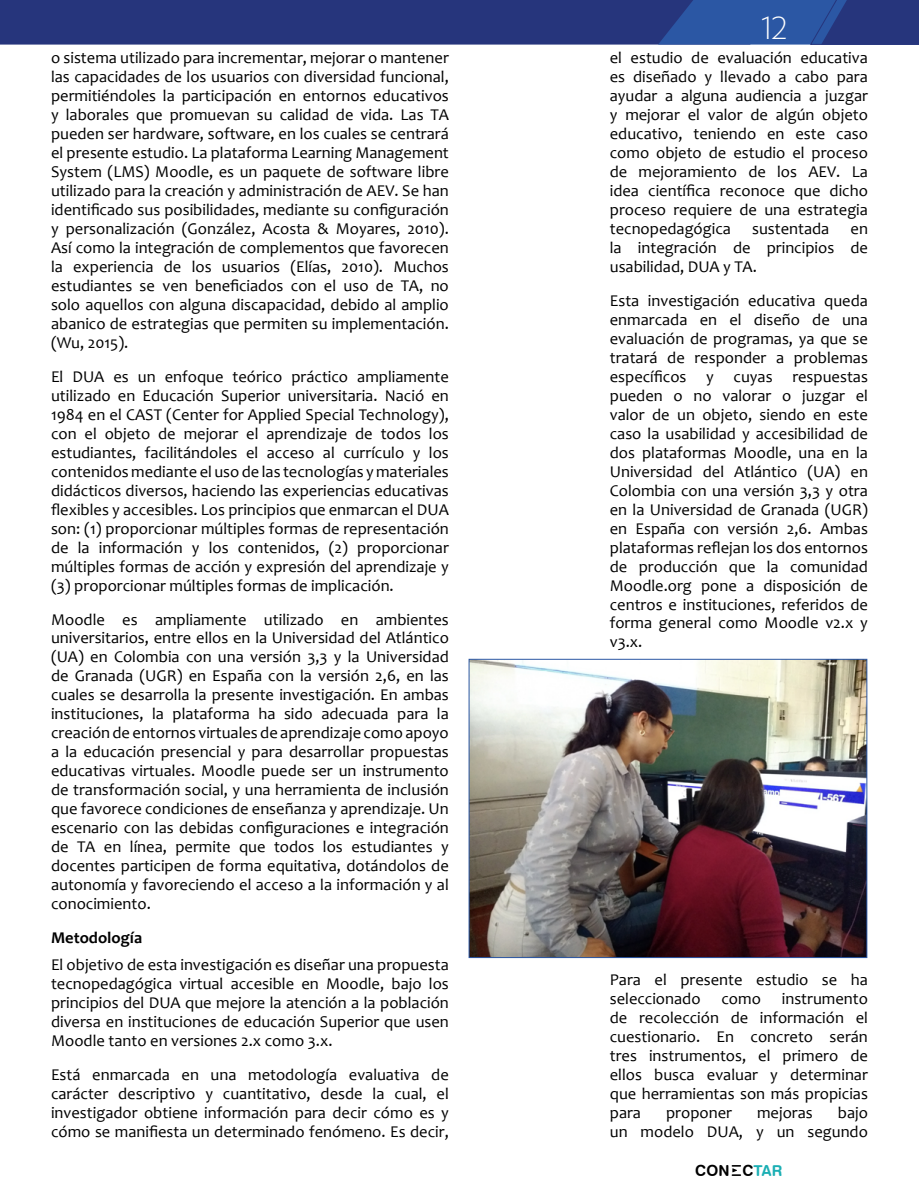
<style>
.page{position:relative;width:919px;height:1191px;background:#fff}
.page>*{position:absolute;margin:0;border:0;box-sizing:border-box;transform-origin:0 0}
.t1{font:200 36px "Serenity";color:#fff}
.t2{font:16.5px/18.9px "Candara";color:#000;text-align:justify}
.t3{font:700 16.5px "Candara";color:#000}
.t4{font:15px "Swiss 721 BT Bold Rounded";color:#000}
.s1{color:#1cafb4}
</style>
<div class="page">
<svg style="left:732px;top:1165px;width:8px;height:10px"></svg>
<svg style="left:0;top:0;width:918px;height:45px;background:#283c83"></svg>
<img style="left:471px;top:661px;width:394px;height:294px">
<div style="left:469px;top:659px;width:398px;height:298px;border:1px solid #2b57a4"></div>
<p class="t2" style="left:51px;top:48px;width:399px">o sistema utilizado para incrementar, mejorar o mantener las capacidades de los usuarios con diversidad funcional, permitiéndoles la participación en entornos educativos y laborales que promuevan su calidad de vida. Las TA pueden ser hardware, software, en los cuales se centrará el presente estudio. La plataforma Learning Management System (LMS) Moodle, es un paquete de software libre utilizado para la creación y administración de AEV. Se han identificado sus posibilidades, mediante su configuración y personalización (González, Acosta &amp; Moyares, 2010).<br>Así como la integración de complementos que favorecen la experiencia de los usuarios (Elías, 2010). Muchos estudiantes se ven beneficiados con el uso de TA, no solo aquellos con alguna discapacidad, debido al amplio abanico de estrategias que permiten su implementación. (Wu, 2015).</p>
<p class="t2" style="left:51px;top:367px;width:399px">El DUA es un enfoque teórico práctico ampliamente utilizado en Educación Superior universitaria. Nació en 1984 en el CAST (Center for Applied Special Technology), con el objeto de mejorar el aprendizaje de todos los estudiantes, facilitándoles el acceso al currículo y los contenidos mediante el uso de las tecnologías y materiales didácticos diversos, haciendo las experiencias educativas flexibles y accesibles. Los principios que enmarcan el DUA son: (1) proporcionar múltiples formas de representación de la información y los contenidos, (2) proporcionar múltiples formas de acción y expresión del aprendizaje y (3) proporcionar múltiples formas de implicación.</p>
<p class="t2" style="left:51px;top:609px;width:399px">Moodle es ampliamente utilizado en ambientes universitarios, entre ellos en la Universidad del Atlántico (UA) en Colombia con una versión 3,3 y la Universidad de Granada (UGR) en España con la versión 2,6, en las cuales se desarrolla la presente investigación. En ambas instituciones, la plataforma ha sido adecuada para la creación de entornos virtuales de aprendizaje como apoyo a la educación presencial y para desarrollar propuestas educativas virtuales. Moodle puede ser un instrumento de transformación social, y una herramienta de inclusión que favorece condiciones de enseñanza y aprendizaje. Un escenario con las debidas configuraciones e integración de TA en línea, permite que todos los estudiantes y docentes participen de forma equitativa, dotándolos de autonomía y favoreciendo el acceso a la información y al conocimiento.</p>
<p class="t3" style="left:51px;top:927px;width:92px">Metodología</p>
<p class="t2" style="left:51px;top:954px;width:399px">El objetivo de esta investigación es diseñar una propuesta tecnopedagógica virtual accesible en Moodle, bajo los principios del DUA que mejore la atención a la población diversa en instituciones de educación Superior que usen Moodle tanto en versiones 2.x como 3.x.</p>
<p class="t2" style="left:51px;top:1064px;width:399px">Está enmarcada en una metodología evaluativa de carácter descriptivo y cuantitativo, desde la cual, el investigador obtiene información para decir cómo es y cómo se manifiesta un determinado fenómeno. Es decir,</p>
<h1 class="t1" style="left:761px;top:9px;width:27px">12</h1>
<p class="t2" style="left:609px;top:48px;width:259px">el estudio de evaluación educativa es diseñado y llevado a cabo para ayudar a alguna audiencia a juzgar y mejorar el valor de algún objeto educativo, teniendo en este caso como objeto de estudio el proceso de mejoramiento de los AEV. La idea científica reconoce que dicho proceso requiere de una estrategia tecnopedagógica</p>
<p class="t2" style="left:752px;top:219px;width:79px">sustentada</p>
<p class="t2" style="left:609px;top:219px;width:259px;text-indent:241px">en la integración de principios de usabilidad, DUA y TA.</p>
<p class="t2" style="left:609px;top:291px;width:259px">Esta investigación educativa queda enmarcada en el diseño de una evaluación de programas, ya que se tratará de responder a problemas específicos y cuyas respuestas pueden o no valorar o juzgar el valor de un objeto, siendo en este caso la usabilidad y accesibilidad de dos plataformas Moodle, una en la Universidad del Atlántico (UA) en Colombia con una versión 3,3 y otra en la Universidad de Granada (UGR) en España con versión 2,6. Ambas plataformas reflejan los dos entornos de producción que la comunidad Moodle.org pone a disposición de centros e instituciones, referidos de forma general como Moodle v2.x y v3.x.</p>
<p class="t2" style="left:609px;top:970px;width:259px">Para el presente estudio se ha seleccionado</p>
<p class="t2" style="left:609px;top:989px;width:259px;text-indent:172px">instrumento de recolección de información el cuestionario. En concreto serán tres instrumentos, el primero de ellos busca evaluar y determinar que herramientas son más propicias para</p>
<p class="t2" style="left:721px;top:989px;width:41px">como</p>
<p class="t2" style="left:609px;top:1103px;width:259px;text-align:right">bajo<br>un modelo DUA, y un segundo</p>
<p class="t2" style="left:666px;top:1103px;width:67px">proponer</p>
<p class="t2" style="left:757px;top:1103px;width:57px">mejoras</p>
<p class="t4" style="left:695px;top:1161px;width:89px">CON C<span class="s1">TAR</span></p>
</div>
